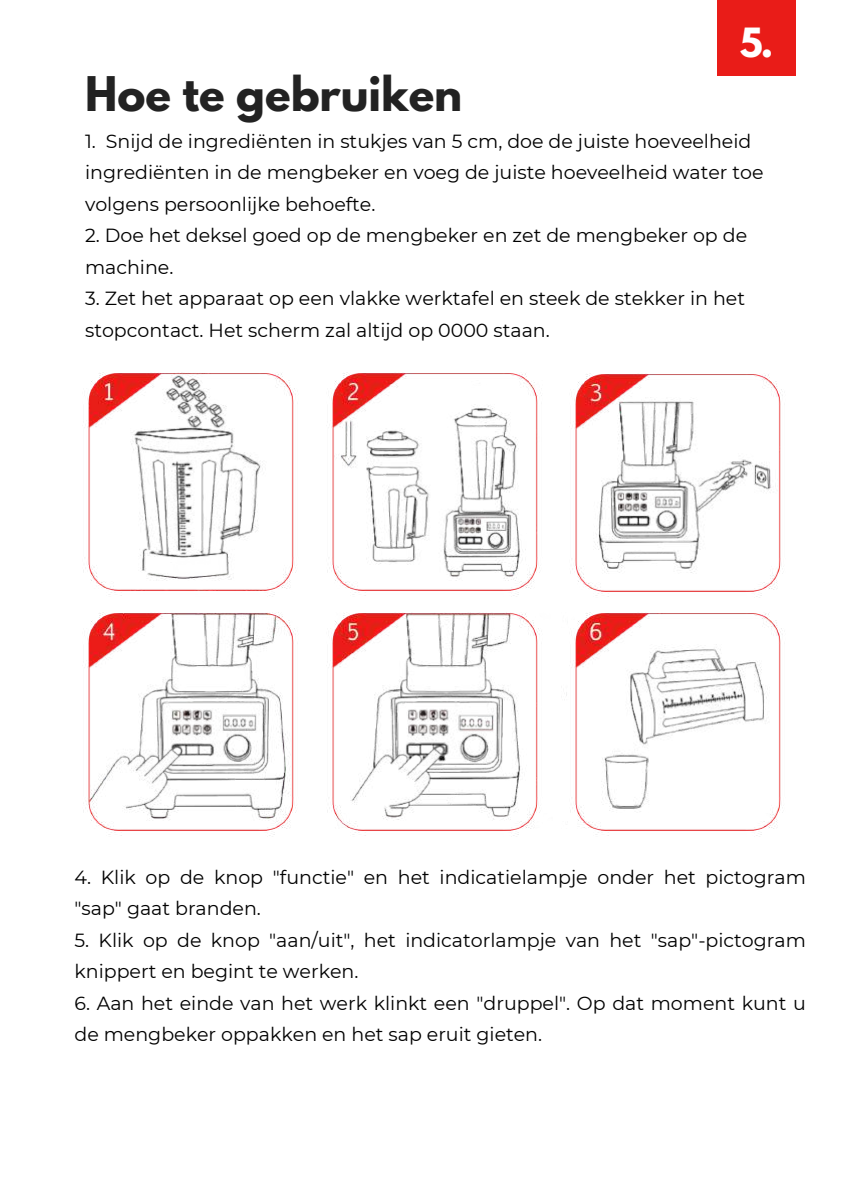
<style>
.page{position:relative;width:851px;height:1191px;background:#fff}
.page>*{position:absolute;margin:0;border:0;box-sizing:border-box;transform-origin:0 0}
.t1{font:700 42.4px "League Spartan";color:#222}
.t2{font:700 35.6px "League Spartan";color:#fff}
.t3{font:19px/31.4px "Montserrat";color:#000}
</style>
<div class="page">
<div style="left:716px;top:0;width:79px;height:76px;background:#e91c18"></div>
<img style="left:83px;top:372px;width:213px;height:224px">
<img style="left:327px;top:372px;width:215px;height:224px">
<img style="left:83px;top:612px;width:213px;height:224px">
<img style="left:566px;top:612px;width:217px;height:224px">
<img style="left:327px;top:612px;width:213px;height:224px">
<img style="left:570px;top:373px;width:213px;height:224px">
<h1 class="t1" style="left:85px;top:73px;width:378px">Hoe te gebruiken</h1>
<h2 class="t2" style="left:739px;top:25px;width:35px">5.</h2>
<p class="t3" style="left:85px;top:125px;width:679px">1. Snijd de ingrediënten in stukjes van 5 cm, doe de juiste hoeveelheid ingrediënten in de mengbeker en voeg de juiste hoeveelheid water toe volgens persoonlijke behoefte.</p>
<p class="t3" style="left:85px;top:220px;width:663px">2. Doe het deksel goed op de mengbeker en zet de mengbeker op de machine.</p>
<p class="t3" style="left:85px;top:283px;width:661px">3. Zet het apparaat op een vlakke werktafel en steek de stekker in het stopcontact. Het scherm zal altijd op 0000 staan.</p>
<p class="t3" style="left:74px;top:861px;width:732px">4. Klik op de knop "functie" en het indicatielampje onder het pictogram "sap" gaat branden.</p>
<p class="t3" style="left:74px;top:924px;width:732px">5. Klik op de knop "aan/uit", het indicatorlampje van het "sap"-pictogram knippert en begint te werken.</p>
<p class="t3" style="left:74px;top:987px;width:732px">6. Aan het einde van het werk klinkt een "druppel". Op dat moment kunt u de mengbeker oppakken en het sap eruit gieten.</p>
</div>
